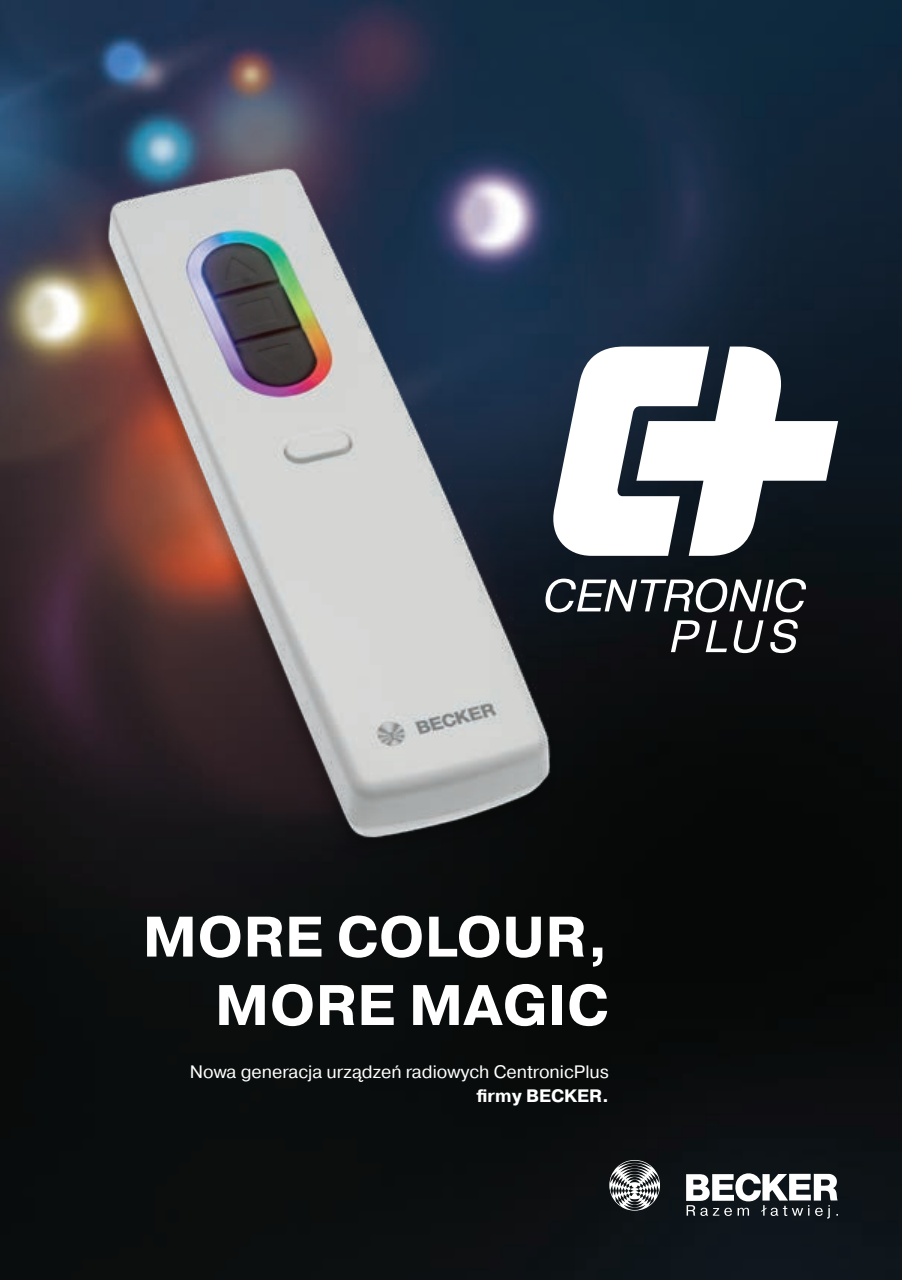
<style>
.page{position:relative;width:902px;height:1280px;background:#fff}
.page>*{position:absolute;margin:0;border:0;box-sizing:border-box;transform-origin:0 0}
.t1{font:700 57px/68.4px "Pragmatica";letter-spacing:.01em;color:#fff;text-align:right}
.t2{font:18px "Pragmatica";color:#fff}
.t3{font:700 18px "Pragmatica";color:#fff}
</style>
<div class="page">
<img style="left:0;top:0;width:901px;height:1280px">
<img style="left:22px;top:114px;width:587px;height:826px">
<svg style="left:686px;top:1173px;width:151px;height:45px"></svg>
<svg style="left:609px;top:1160px;width:51px;height:51px"></svg>
<svg style="left:548px;top:346px;width:290px;height:210px"></svg>
<svg style="left:545px;top:579px;width:260px;height:33px"></svg>
<svg style="left:670px;top:620px;width:29px;height:32px"></svg>
<svg style="left:705px;top:620px;width:21px;height:32px"></svg>
<svg style="left:733px;top:620px;width:30px;height:33px"></svg>
<svg style="left:770px;top:619px;width:27px;height:34px"></svg>
<h1 class="t1" style="left:143px;top:903px;width:467px">MORE COLOUR,<br>MORE MAGIC</h1>
<p class="t2" style="left:190px;top:1061px;width:420px">Nowa generacja urządzeń radiowych CentronicPlus</p>
<p class="t3" style="left:476px;top:1084px;width:134px">firmy BECKER.</p>
</div>
